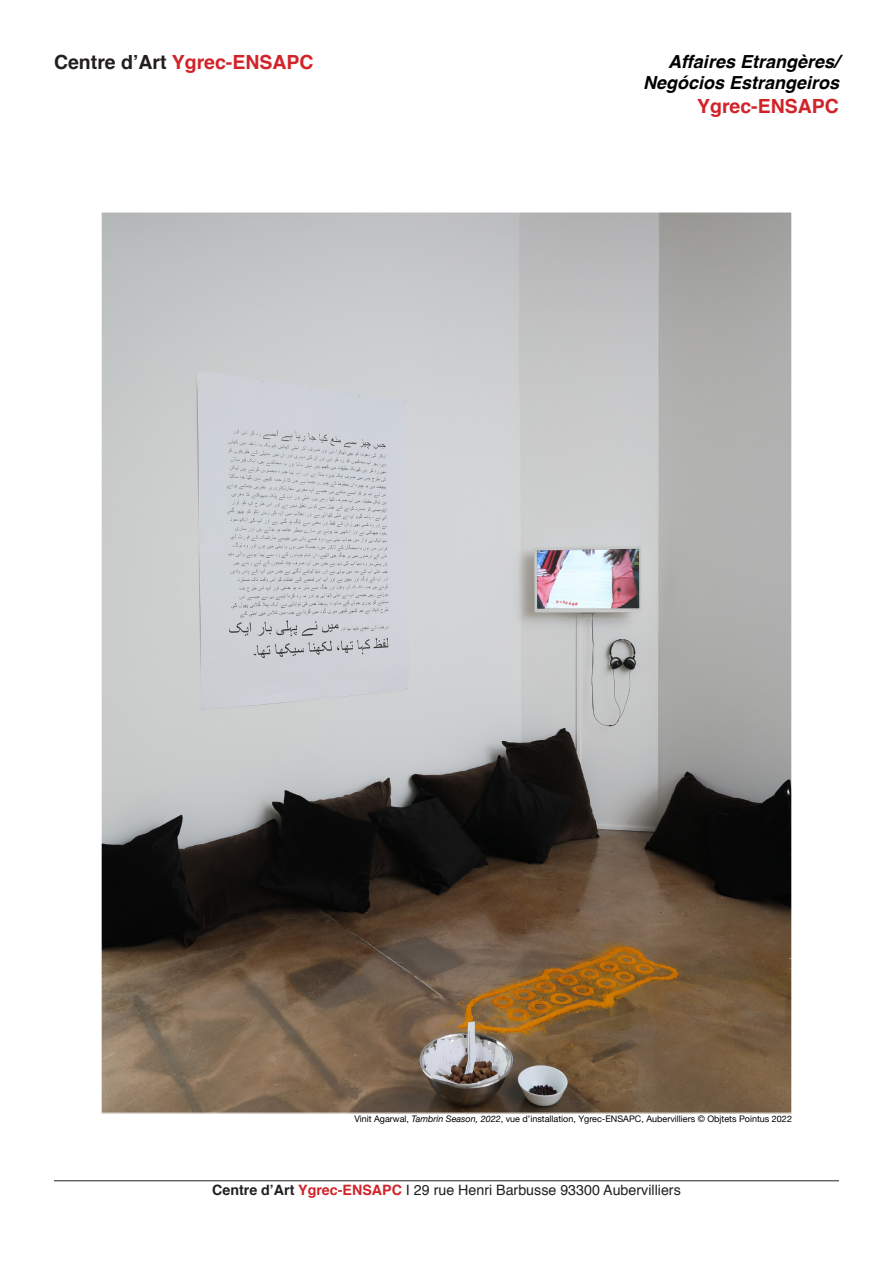
<style>
.page{position:relative;width:893px;height:1263px;background:#fff}
.page>*{position:absolute;margin:0;border:0;box-sizing:border-box;transform-origin:0 0}
.t1{font:700 19.5px "Helvetica";color:#d1232a}
.t2{font:italic 700 18px "Helvetica";color:#000}
.t3{font:14.25px "Helvetica";color:#231f20}
.t4{font:9px "Helvetica Neue";color:#000}
.s1{color:#231f20}
.s2{font-style:italic}
.s3{font-weight:700}
.s4{font-weight:700;color:#d1232a}
</style>
<div class="page">
<img style="left:103px;top:214px;width:687px;height:897px">
<hr style="left:54px;top:1180px;width:785px;height:1px;background:#231f20">
<p class="t1" style="left:54px;top:46px;width:261px"><span class="s1">Centre d’Art</span> Ygrec-ENSAPC</p>
<p class="t2" style="left:668px;top:46px;width:173px">Affaires Etrangères/</p>
<p class="t2" style="left:643px;top:68px;width:198px">Negócios Estrangeiros</p>
<p class="t1" style="left:697px;top:90px;width:143px">Ygrec-ENSAPC</p>
<p class="t4" style="left:354px;top:1112px;width:439px">Vinit Agarwal, <span class="s2">Tambrin Season, 2022</span>, vue d’installation, Ygrec-ENSAPC, Aubervilliers © Objtets Pointus 2022</p>
<p class="t3" style="left:212px;top:1179px;width:470px"><span class="s3">Centre d’Art</span> <span class="s4">Ygrec-ENSAPC</span> I 29 rue Henri Barbusse 93300 Aubervilliers</p>
</div>
